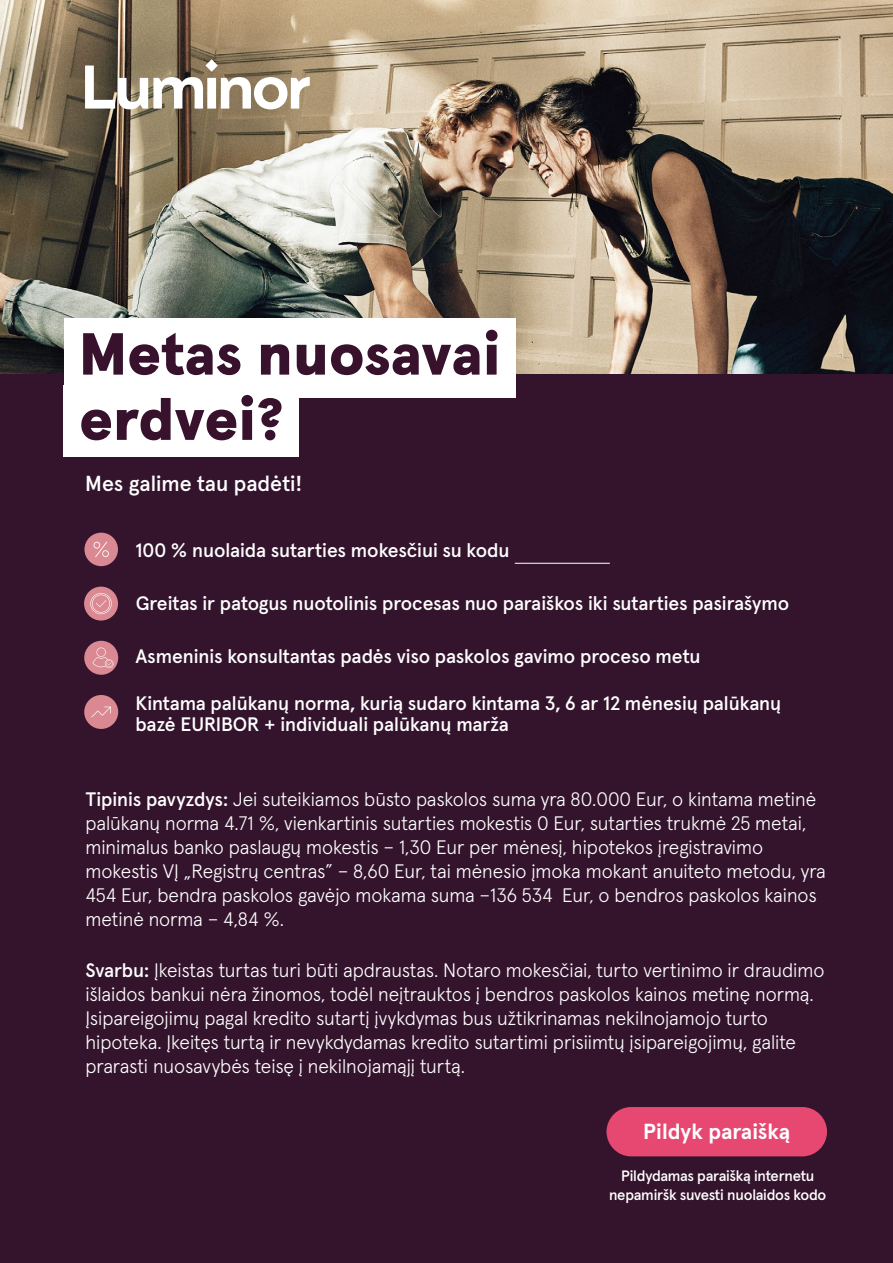
<style>
.page{position:relative;width:893px;height:1263px;background:#fff}
.page>*{position:absolute;margin:0;border:0;box-sizing:border-box;transform-origin:0 0}
.t1{font:900 59.25px/65.2px "Apercu Pro";letter-spacing:-.005em;color:#38122d}
.t2{font:500 21.75px "Apercu Pro";color:#fff}
.t3{font:700 21.75px "Apercu Pro";color:#fff}
.t4{font:300 19.5px/24px "Apercu Pro";letter-spacing:-.005em;color:#fff}
.t5{font:500 19.5px/21px "Apercu Pro";letter-spacing:-.005em;color:#fff}
.t6{font:500 15px/19.5px "Apercu Pro";letter-spacing:-.02em;color:#fff;text-align:center}
.s1{font-weight:500}
</style>
<div class="page">
<img style="left:0;top:0;width:893px;height:374px">
<div style="left:0;top:374px;width:893px;height:889px;background:#34142d"></div>
<img style="left:0;top:0;width:420px;height:220px">
<svg style="left:85px;top:59px;width:225px;height:50px"></svg>
<div style="left:84px;top:533px;width:34px;height:33px;background:#da8892;border-radius:50%"></div>
<svg style="left:94px;top:541px;width:15px;height:16px"></svg>
<div style="left:64px;top:318px;width:451px;height:80px;background:#fff"></div>
<div style="left:64px;top:385px;width:235px;height:71px;background:#fff"></div>
<div style="left:84px;top:587px;width:34px;height:33px;background:#da8892;border-radius:50%"></div>
<svg style="left:90px;top:593px;width:22px;height:21px"></svg>
<div style="left:84px;top:641px;width:34px;height:34px;background:#da8892;border-radius:50%"></div>
<svg style="left:92px;top:647px;width:22px;height:21px"></svg>
<div style="left:606px;top:1107px;width:221px;height:49px;background:#e74872;border-radius:25px"></div>
<hr style="left:515px;top:563px;width:94px;height:1px;background:#fff">
<div style="left:84px;top:695px;width:34px;height:34px;background:#da8892;border-radius:50%"></div>
<svg style="left:91px;top:707px;width:20px;height:10px"></svg>
<h1 class="t1" style="left:79px;top:317px;width:423px">Metas nuosavai erdvei?</h1>
<p class="t2" style="left:85px;top:467px;width:219px">Mes galime tau padėti!</p>
<p class="t5" style="left:135px;top:538px;width:376px">100 % nuolaida sutarties mokesčiui su kodu</p>
<p class="t5" style="left:136px;top:591px;width:655px">Greitas ir patogus nuotolinis procesas nuo paraiškos iki sutarties pasirašymo</p>
<p class="t5" style="left:135px;top:645px;width:566px">Asmeninis konsultantas padės viso paskolos gavimo proceso metu</p>
<p class="t5" style="left:135px;top:691px;width:647px">Kintama palūkanų norma, kurią sudaro kintama 3, 6 ar 12 mėnesių palūkanų bazė EURIBOR + individuali palūkanų marža</p>
<p class="t4" style="left:85px;top:785px;width:742px"><span class="s1">Tipinis pavyzdys:</span> Jei suteikiamos būsto paskolos suma yra 80.000 Eur, o kintama metinė palūkanų norma 4.71 %, vienkartinis sutarties mokestis 0 Eur, sutarties trukmė 25 metai, minimalus banko paslaugų mokestis – 1,30 Eur per mėnesį, hipotekos įregistravimo mokestis VĮ „Registrų centras” – 8,60 Eur, tai mėnesio įmoka mokant anuiteto metodu, yra 454 Eur, bendra paskolos gavėjo mokama suma –136 534 Eur, o bendros paskolos kainos metinė norma – 4,84 %.</p>
<p class="t4" style="left:85px;top:956px;width:740px"><span class="s1">Svarbu:</span> Įkeistas turtas turi būti apdraustas. Notaro mokesčiai, turto vertinimo ir draudimo išlaidos bankui nėra žinomos, todėl neįtrauktos į bendros paskolos kainos metinę normą.<br>Įsipareigojimų pagal kredito sutartį įvykdymas bus užtikrinamas nekilnojamojo turto hipoteka. Įkeitęs turtą ir nevykdydamas kredito sutartimi prisiimtų įsipareigojimų, galite prarasti nuosavybės teisę į nekilnojamąjį turtą.</p>
<p class="t3" style="left:643px;top:1114px;width:148px">Pildyk paraišką</p>
<p class="t6" style="left:609px;top:1164px;width:219px">Pildydamas paraišką internetu nepamiršk suvesti nuolaidos kodo</p>
</div>
